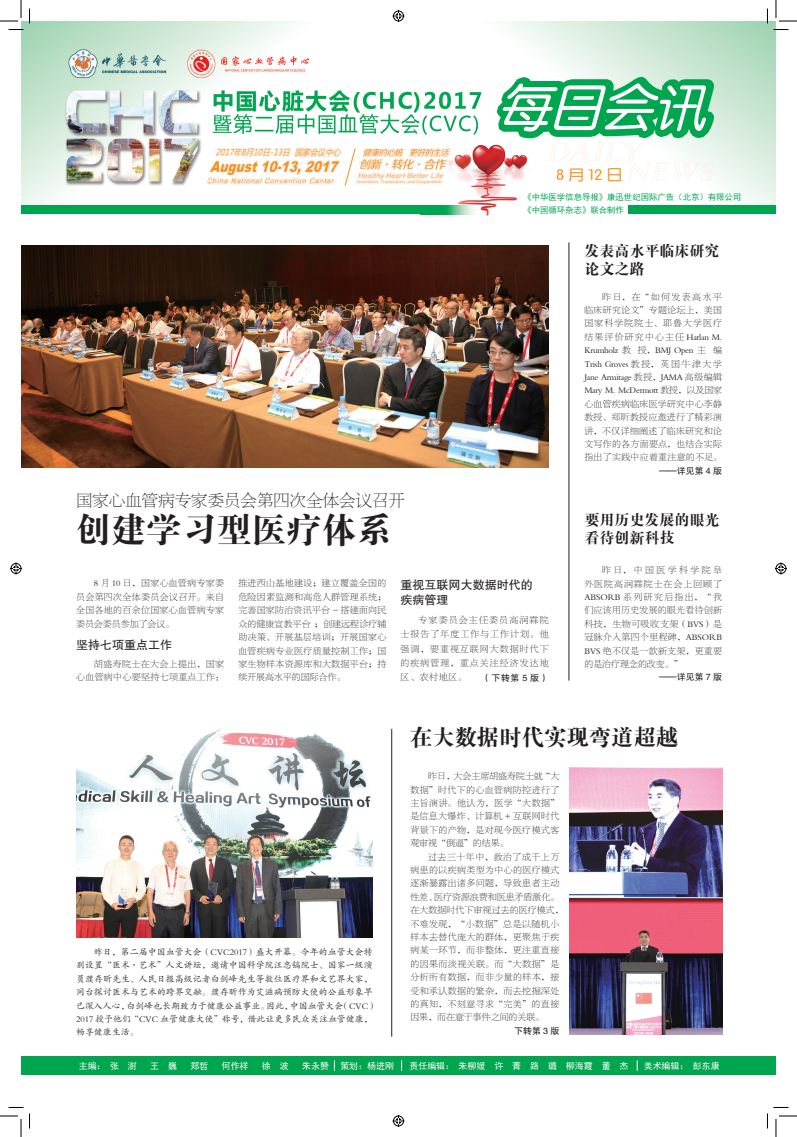
<style>
.page{position:relative;width:797px;height:1137px;background:#fff}
.page>*{position:absolute;margin:0;border:0;box-sizing:border-box;transform-origin:0 0}
.t1{font:italic 51px "FZY3 JW GB1 0";color:#fff}
.t2{font:35px "FZDBSJW GB1 0";color:#231f20}
.t3{font:22.3px "FZDBSJW GB1 0";color:#231f20}
.t4{font:16.4px "FZBSK GBK1 0";color:#231f20}
.t5{font:15px/18px "FZDBSJW GB1 0";color:#231f20}
.t6{font:15px "FZY3 JW GB1 0";letter-spacing:.25em;color:#f7931d;scale:1.06 1}
.t7{font:12px/15.4px "FZHTJW GB1 0";color:#231f20}
.t8{font:8.9px/13.4px "FZBSK GBK1 0";letter-spacing:.04em;color:#231f20;text-align:justify}
.t9{font:8.9px/13.4px "FZKTJW GB1 0";letter-spacing:.005em;color:#231f20}
.t10{font:8.9px "Sim Hei";color:#fff}
.t11{font:8.9px "FZHTJW GB1 0";color:#231f20}
.t12{font:8.4px/12.6px "Sim Hei";color:#00a54f}
</style>
<div class="page">
<svg style="left:21px;top:21px;width:273px;height:184px"></svg>
<svg style="left:504px;top:21px;width:271px;height:184px"></svg>
<div style="left:21px;top:1056px;width:754px;height:18px;background:#00a54f"></div>
<img style="left:62px;top:47px;width:248px;height:32px">
<img style="left:64px;top:87px;width:143px;height:105px">
<img style="left:207px;top:83px;width:275px;height:53px">
<img style="left:207px;top:87px;width:1px;height:49px">
<img style="left:207px;top:147px;width:96px;height:38px">
<img style="left:303px;top:148px;width:39px;height:37px">
<img style="left:202px;top:165px;width:5px;height:20px">
<img style="left:356px;top:148px;width:64px;height:36px">
<svg style="left:344px;top:148px;width:12px;height:38px"></svg>
<div style="left:21px;top:205px;width:468px;height:9px;background:#00a54f"></div>
<div style="left:628px;top:205px;width:147px;height:9px;background:#00a54f"></div>
<img style="left:420px;top:145px;width:145px;height:71px">
<svg style="left:485px;top:66px;width:249px;height:115px"></svg>
<img style="left:420px;top:205px;width:69px;height:9px">
<img style="left:21px;top:245px;width:527px;height:222px">
<img style="left:569px;top:767px;width:152px;height:267px">
<hr style="left:568px;top:242px;width:1px;height:438px;background:#231f20">
<hr style="left:391px;top:728px;width:1px;height:308px;background:#231f20">
<img style="left:76px;top:728px;width:296px;height:208px">
<svg style="left:773px;top:29px;width:15px;height:1px"></svg>
<svg style="left:29px;top:1113px;width:1px;height:15px"></svg>
<svg style="left:766px;top:9px;width:1px;height:15px"></svg>
<svg style="left:766px;top:1114px;width:1px;height:14px"></svg>
<svg style="left:0;top:0;width:30px;height:30px"></svg>
<svg style="left:0;top:1115px;width:22px;height:21px"></svg>
<svg style="left:774px;top:0;width:22px;height:22px"></svg>
<svg style="left:775px;top:1115px;width:21px;height:21px"></svg>
<svg style="left:392px;top:10px;width:12px;height:12px"></svg>
<svg style="left:392px;top:1115px;width:12px;height:11px"></svg>
<svg style="left:10px;top:562px;width:12px;height:12px"></svg>
<svg style="left:775px;top:562px;width:11px;height:12px"></svg>
<h1 class="t1" style="left:496px;top:81px;width:225px">每日会讯</h1>
<h3 class="t6" style="left:555px;top:167px;width:65px">8月12日</h3>
<p class="t12" style="left:523px;top:191px;width:219px">《中华医学信息导报》康迅世纪国际广告（北京）有限公司《中国循环杂志》联合制作</p>
<h3 class="t4" style="left:76px;top:491px;width:330px">国家心血管病专家委员会第四次全体会议召开</h3>
<h2 class="t2" style="left:76px;top:511px;width:317px">创建学习型医疗体系</h2>
<p class="t8" style="left:76px;top:576px;width:149px;line-height:13.7px;text-indent:18px">8 月 10 日，国家心血管病专家委员会第四次全体委员会议召开。来自全国各地的百余位国家心血管病专家委员会委员参加了会议。</p>
<h3 class="t7" style="left:76px;top:637px;width:97px">坚持七项重点工作</h3>
<p class="t8" style="left:76px;top:657px;width:149px;line-height:13.7px;text-align:right">胡盛寿院士在大会上提出，国家<br>心血管病中心要坚持七项重点工作：</p>
<p class="t8" style="left:238px;top:576px;width:149px">推进西山基地建设；建立覆盖全国的危险因素监测和高危人群管理系统；完善国家防治资讯平台 - 搭建面向民众的健康宣教平台 ；创建远程诊疗辅助决策、开展基层培训；开展国家心血管疾病专业医疗质量控制工作；国家生物样本资源库和大数据平台；持续开展高水平的国际合作。</p>
<h3 class="t7" style="left:400px;top:577px;width:133px">重视互联网大数据时代的疾病管理</h3>
<p class="t8" style="left:400px;top:612px;width:149px;line-height:14.4px;text-indent:18px">专家委员会主任委员高润霖院士报告了年度工作与工作计划。他强调，要重视互联网大数据时代下的疾病管理，重点关注经济发达地区、农村地区。</p>
<p class="t11" style="left:481px;top:672px;width:68px">（下转第 5 版）</p>
<h3 class="t5" style="left:584px;top:242px;width:136px">发表高水平临床研究论文之路</h3>
<p class="t8" style="left:584px;top:290px;width:139px;text-indent:18px">昨日，在“如何发表高水平临床研究论文”专题论坛上，美国国家科学院院士、耶鲁大学医疗结果评价研究中心主任 Harlan M.<br>Krumholz 教 授，BMJ Open 主 编Trish Groves 教授，英国牛津大学Jane Armitage 教授，JAMA 高级编辑Mary M. McDermott 教授，以及国家心血管疾病临床医学研究中心李静教授、郑昕教授应邀进行了精彩演讲，不仅详细阐述了临床研究和论文写作的各方面要点，也结合实际指出了实践中应着重注意的不足。</p>
<p class="t11" style="left:658px;top:466px;width:64px">——详见第 4 版</p>
<h3 class="t5" style="left:584px;top:511px;width:136px">要用历史发展的眼光看待创新科技</h3>
<p class="t8" style="left:584px;top:563px;width:139px;text-indent:18px">昨日，中国医学科学院阜外医院高润霖院士在会上回顾了ABSORB 系列研究后指出，“我们应该用历史发展的眼光看待创新科技，生物可吸收支架（BVS）是冠脉介入第四个里程碑，ABSORB BVS 绝不仅是一款新支架，更重要的是治疗理念的改变。”</p>
<p class="t11" style="left:658px;top:672px;width:64px">——详见第 7 版</p>
<p class="t9" style="left:76px;top:945px;width:302px;text-indent:18px">昨日，第二届中国血管大会（CVC2017）盛大开幕。今年的血管大会特别设置“医术·艺术”人文讲坛，邀请中国科学院汪忠镐院士、国家一级演员濮存昕先生、人民日报高级记者白剑峰先生等数位医疗界和文艺界大家，同台探讨医术与艺术的跨界交融。濮存昕作为艾滋病预防大使的公益形象早已深入人心，白剑峰也长期致力于健康公益事业。因此，中国血管大会（CVC）2017 授予他们“CVC 血管健康大使”称号，借此让更多民众关注血管健康，畅享健康生活。</p>
<h3 class="t3" style="left:409px;top:725px;width:270px">在大数据时代实现弯道超越</h3>
<p class="t8" style="left:410px;top:769px;width:150px;text-indent:18px">昨日，大会主席胡盛寿院士就“大数据”时代下的心血管病防控进行了主旨演讲。他认为，医学“大数据”是信息大爆炸、计算机 + 互联网时代背景下的产物，是对现今医疗模式客观审视“倒逼”的结果。</p>
<p class="t8" style="left:410px;top:849px;width:155px;text-align:left;text-indent:18px">过去三十年中，救治了成千上万病患的以疾病类型为中心的医疗模式逐渐暴露出诸多问题，导致患者主动性差、医疗资源浪费和医患矛盾激化。在大数据时代下审视过去的医疗模式，不难发现，“小数据”总是以随机小样本去替代庞大的群体，更聚焦于疾病某一环节，而非整体，更注重直接的因果而淡视关联。而“大数据”是分析所有数据，而非少量的样本，接受和承认数据的繁杂，而去挖掘深处的真知，不刻意寻求“完美”的直接因果，而在意于事件之间的关联。</p>
<p class="t11" style="left:514px;top:1025px;width:47px">下转第 3 版</p>
<p class="t10" style="left:79px;top:1060px;width:60px">主编： 张 澍</p>
<p class="t10" style="left:150px;top:1060px;width:28px">王 巍</p>
<p class="t10" style="left:190px;top:1060px;width:19px">郑哲</p>
<p class="t10" style="left:221px;top:1060px;width:28px">何作祥</p>
<p class="t10" style="left:262px;top:1060px;width:28px">徐 波</p>
<p class="t10" style="left:302px;top:1060px;width:28px">朱永赞</p>
<p class="t10" style="left:340px;top:1060px;width:55px">策划：杨进刚</p>
<p class="t10" style="left:409px;top:1060px;width:220px">责任编辑： 朱柳媛 许 菁 路　璐　柳海霞 董　杰</p>
<p class="t10" style="left:643px;top:1060px;width:77px">美术编辑： 彭东康</p>
</div>
